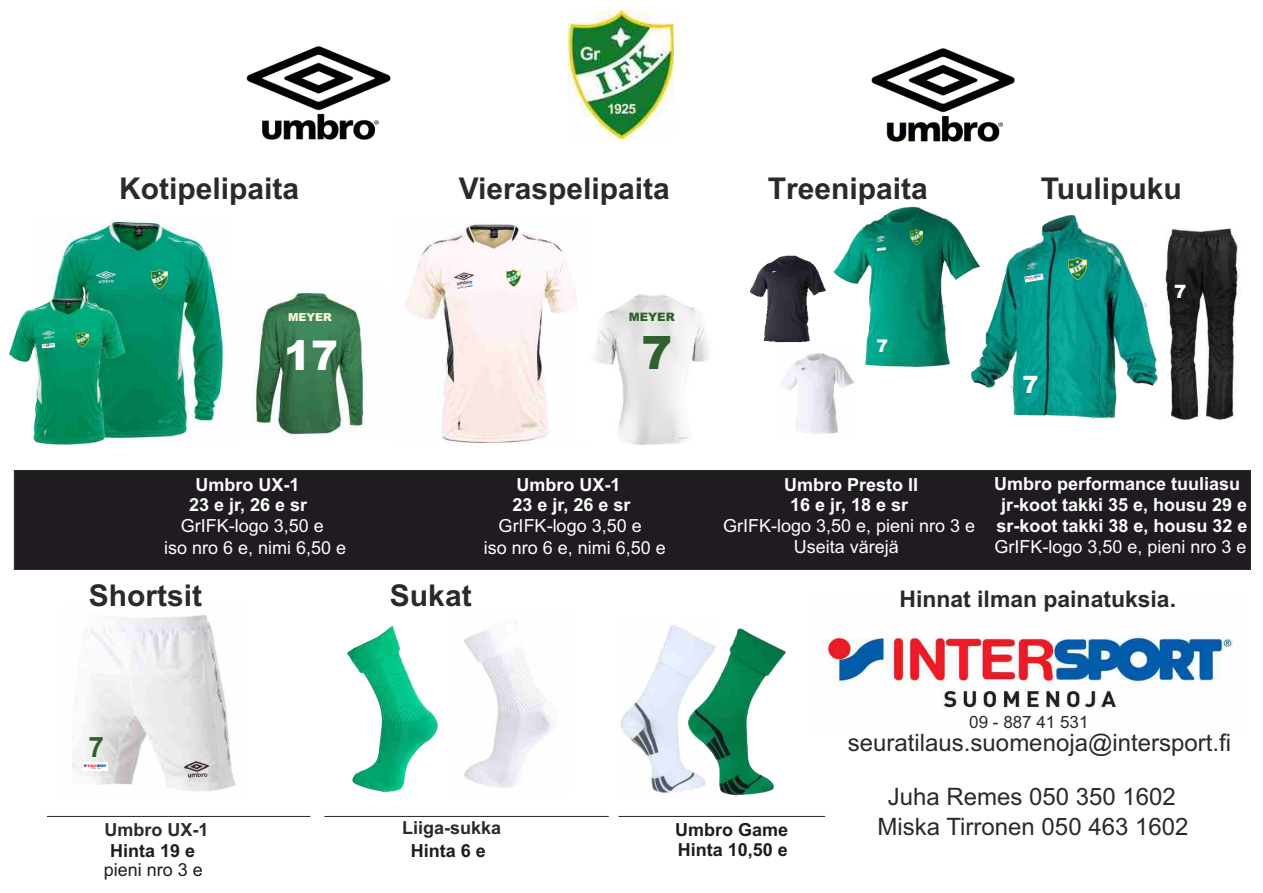
<style>
.page{position:relative;width:1263px;height:893px;background:#fff}
.page>*{position:absolute;margin:0;border:0;box-sizing:border-box;transform-origin:0 0}
.t1{font:900 46.05px "Arial";color:#2e612b}
.t2{font:900 41.1px "Arial";color:#fefefe}
.t3{font:700 30px "Arial";color:#2b2a29}
.t4{font:700 28.05px "Arial";color:#2e612b}
.t5{font:24px/30px "Arial";color:#2b2a29;text-align:center}
.t6{font:900 24px "Arial";color:#fefefe}
.t7{font:700 22.95px "Arial";color:#2b2a29}
.t8{font:900 18.45px "Arial";color:#fefefe}
.t9{font:700 18px/21px "Arial";color:#fefefe;text-align:center}
.t10{font:18px/21.8px "Arial";color:#fefefe;text-align:center}
.t11{font:700 18px "Arial";color:#1f1b20}
.t12{font:700 18px "Arial";color:#2b2a29}
.t13{font:18px "Arial";color:#1f1b20}
.t14{font:900 17.55px "Arial";color:#fefefe}
.t15{font:17.1px "Arial";color:#2b2a29}
.t16{font:900 11.7px "Arial";color:#2e612b}
.t17{font:900 11.1px "Arial";color:#fffbdb}
</style>
<div class="page">
<div style="left:14px;top:470px;width:1237px;height:100px;background:#1f1b20"></div>
<img style="left:405px;top:224px;width:172px;height:220px">
<img style="left:507px;top:270px;width:13px;height:17px">
<img style="left:457px;top:283px;width:18px;height:9px">
<img style="left:49px;top:220px;width:175px;height:222px">
<img style="left:152px;top:269px;width:16px;height:20px">
<img style="left:72px;top:615px;width:164px;height:177px">
<img style="left:246px;top:46px;width:145px;height:94px">
<img style="left:871px;top:48px;width:144px;height:94px">
<img style="left:970px;top:214px;width:188px;height:205px">
<img style="left:1024px;top:273px;width:19px;height:10px">
<img style="left:1069px;top:257px;width:17px;height:22px">
<img style="left:254px;top:290px;width:112px;height:147px">
<hr style="left:324px;top:816px;width:285px;height:1px;background:#2b2a29">
<img style="left:347px;top:625px;width:91px;height:167px">
<hr style="left:47px;top:816px;width:263px;height:1px;background:#2b2a29">
<img style="left:593px;top:295px;width:116px;height:150px">
<img style="left:463px;top:629px;width:90px;height:159px">
<img style="left:569px;top:11px;width:104px;height:127px">
<img style="left:820px;top:637px;width:417px;height:72px">
<img style="left:833px;top:206px;width:149px;height:162px">
<svg style="left:877px;top:247px;width:9px;height:4px"></svg>
<img style="left:911px;top:230px;width:12px;height:15px">
<img style="left:784px;top:349px;width:71px;height:85px">
<img style="left:750px;top:255px;width:76px;height:88px">
<hr style="left:618px;top:816px;width:207px;height:1px;background:#2b2a29">
<img style="left:9px;top:298px;width:117px;height:147px">
<svg style="left:42px;top:343px;width:13px;height:5px"></svg>
<img style="left:76px;top:332px;width:12px;height:15px">
<img style="left:84px;top:763px;width:23px;height:7px">
<img style="left:1165px;top:229px;width:75px;height:190px">
<img style="left:620px;top:625px;width:68px;height:170px">
<img style="left:688px;top:628px;width:98px;height:167px">
<h3 class="t3" style="left:119px;top:177px;width:182px">Kotipelipaita</h3>
<h3 class="t3" style="left:459px;top:177px;width:213px">Vieraspelipaita</h3>
<h3 class="t3" style="left:1041px;top:177px;width:143px">Tuulipuku</h3>
<h3 class="t3" style="left:768px;top:177px;width:162px">Treenipaita</h3>
<p class="t17" style="left:288px;top:313px;width:45px">MEYER</p>
<h2 class="t2" style="left:284px;top:341px;width:55px">17</h2>
<p class="t16" style="left:629px;top:313px;width:47px">MEYER</p>
<h1 class="t1" style="left:641px;top:336px;width:32px">7</h1>
<p class="t9" style="left:195px;top:476px;width:105px">Umbro UX-1</p>
<p class="t10" style="left:181px;top:516px;width:145px">GrIFK-logo 3,50 e</p>
<p class="t9" style="left:516px;top:476px;width:105px">Umbro UX-1</p>
<p class="t10" style="left:484px;top:516px;width:184px">GrIFK-logo 3,50 e<br>iso nro 6 e, nimi 6,50 e</p>
<p class="t9" style="left:189px;top:495px;width:120px">23 e jr, 26 e sr</p>
<p class="t9" style="left:512px;top:495px;width:120px">23 e jr, 26 e sr</p>
<p class="t10" style="left:164px;top:538px;width:184px">iso nro 6 e, nimi 6,50 e</p>
<h3 class="t3" style="left:89px;top:584px;width:115px">Shortsit</h3>
<h3 class="t3" style="left:390px;top:584px;width:83px">Sukat</h3>
<p class="t14" style="left:876px;top:340px;width:13px">7</p>
<h3 class="t6" style="left:1022px;top:376px;width:17px">7</h3>
<p class="t8" style="left:1174px;top:284px;width:14px">7</p>
<p class="t9" style="left:784px;top:476px;width:136px">Umbro Presto II</p>
<p class="t10" style="left:723px;top:516px;width:254px">GrIFK-logo 3,50 e, pieni nro 3 e</p>
<p class="t9" style="left:790px;top:495px;width:120px">16 e jr, 18 e sr</p>
<p class="t10" style="left:794px;top:538px;width:107px">Useita värejä</p>
<p class="t9" style="left:994px;top:474px;width:254px">Umbro performance tuuliasu jr-koot takki 35 e, housu 29 e</p>
<p class="t9" style="left:996px;top:517px;width:253px">sr-koot takki 38 e, housu 32 e</p>
<p class="t10" style="left:994px;top:538px;width:254px">GrIFK-logo 3,50 e, pieni nro 3 e</p>
<p class="t7" style="left:899px;top:590px;width:278px">Hinnat ilman painatuksia.</p>
<h3 class="t4" style="left:88px;top:737px;width:17px">7</h3>
<p class="t12" style="left:104px;top:822px;width:105px">Umbro UX-1</p>
<p class="t12" style="left:402px;top:821px;width:101px">Liiga-sukka</p>
<p class="t11" style="left:110px;top:844px;width:87px">Hinta 19 e</p>
<p class="t11" style="left:411px;top:844px;width:77px">Hinta 6 e</p>
<p class="t13" style="left:104px;top:863px;width:101px">pieni nro 3 e</p>
<p class="t11" style="left:675px;top:822px;width:115px">Umbro Game</p>
<p class="t11" style="left:678px;top:842px;width:112px">Hinta 10,50 e</p>
<p class="t15" style="left:969px;top:715px;width:121px">09 - 887 41 531</p>
<h3 class="t5" style="left:848px;top:730px;width:385px">seuratilaus.suomenoja@intersport.fi</h3>
<h3 class="t5" style="left:877px;top:784px;width:312px">Juha Remes 050 350 1602<br>Miska Tirronen 050 463 1602</h3>
</div>
